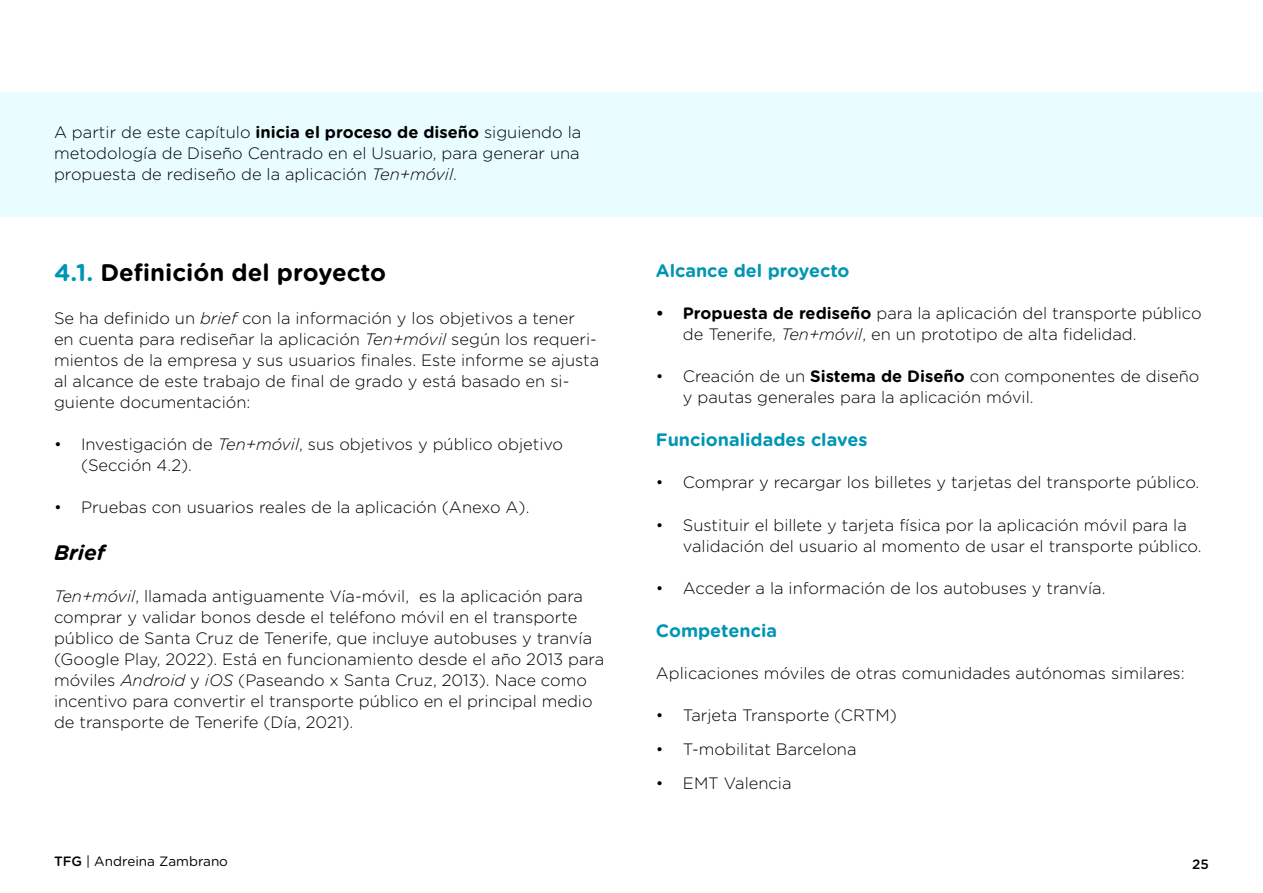
<style>
.page{position:relative;width:1263px;height:893px;background:#fff}
.page>*{position:absolute;margin:0;border:0;box-sizing:border-box;transform-origin:0 0}
.t1{font:700 24px "Gotham Rounded";color:#000}
.t2{font:italic 700 21px "Gotham Rounded";color:#000}
.t3{font:700 18px "Gotham Rounded";color:#0096b3}
.t4{font:300 16.5px/21px "Gotham Rounded";color:#000}
.t5{font:13.5px "Gotham Rounded";color:#000}
.t6{font:500 13.5px "Gotham Rounded";color:#000}
.s1{font-weight:700}
.s2{font-style:italic}
.s3{color:#0096b3}
.s4{font-weight:500}
</style>
<div class="page">
<div style="left:0;top:92px;width:1263px;height:125px;background:#e9fcff"></div>
<p class="t4" style="left:54px;top:121px;width:529px;text-align:justify">A partir de este capítulo <span class="s1">inicia el proceso de diseño</span> siguiendo la metodología de Diseño Centrado en el Usuario, para generar una propuesta de rediseño de la aplicación <span class="s2">Ten+móvil</span>.</p>
<h1 class="t1" style="left:54px;top:255px;width:333px"><span class="s3">4.1.</span> Definición del proyecto</h1>
<p class="t4" style="left:54px;top:307px;width:547px">Se ha definido un <span class="s2">brief</span> con la información y los objetivos a tener<br>en cuenta para rediseñar la aplicación <span class="s2">Ten+móvil</span> según los requeri&shy;mientos de la empresa y sus usuarios finales. Este informe se ajusta al alcance de este trabajo de final de grado y está basado en si&shy;guiente documentación:</p>
<p class="t4" style="left:81px;top:433px;width:484px;text-indent:-27px">• Investigación de <span class="s2">Ten+móvil</span>, sus objetivos y público objetivo (Sección 4.2).</p>
<p class="t4" style="left:54px;top:496px;width:477px">• Pruebas con usuarios reales de la aplicación (Anexo A).</p>
<p class="t2" style="left:54px;top:537px;width:53px">Brief</p>
<p class="t4" style="left:54px;top:585px;width:552px"><span class="s2">Ten+móvil</span>, llamada antiguamente Vía-móvil, es la aplicación para comprar y validar bonos desde el teléfono móvil en el transporte público de Santa Cruz de Tenerife, que incluye autobuses y tranvía (Google Play, 2022). Está en funcionamiento desde el año 2013 para móviles <span class="s2">Android</span> y <span class="s2">iOS</span> (Paseando x Santa Cruz, 2013). Nace como incentivo para convertir el transporte público en el principal medio de transporte de Tenerife (Día, 2021).</p>
<p class="t3" style="left:656px;top:257px;width:195px">Alcance del proyecto</p>
<p class="t4" style="left:683px;top:302px;width:520px;text-indent:-27px"><span class="s1">• Propuesta de rediseño</span> para la aplicación del transporte público de Tenerife, <span class="s2">Ten+móvil</span>, en un prototipo de alta fidelidad.</p>
<p class="t4" style="left:683px;top:365px;width:518px;text-indent:-27px">• Creación de un <span class="s1">Sistema de Diseño</span> con componentes de diseño y pautas generales para la aplicación móvil.</p>
<p class="t3" style="left:656px;top:426px;width:213px">Funcionalidades claves</p>
<p class="t4" style="left:656px;top:471px;width:545px">• Comprar y recargar los billetes y tarjetas del transporte público.</p>
<p class="t4" style="left:683px;top:513px;width:520px;text-indent:-27px">• Sustituir el billete y tarjeta física por la aplicación móvil para la validación del usuario al momento de usar el transporte público.</p>
<p class="t4" style="left:656px;top:577px;width:451px">• Acceder a la información de los autobuses y tranvía.</p>
<p class="t3" style="left:656px;top:617px;width:123px">Competencia</p>
<p class="t4" style="left:656px;top:662px;width:530px">Aplicaciones móviles de otras comunidades autónomas similares:</p>
<p class="t4" style="left:656px;top:704px;width:242px">• Tarjeta Transporte (CRTM)</p>
<p class="t4" style="left:656px;top:738px;width:202px">• T-mobilitat Barcelona</p>
<p class="t4" style="left:656px;top:772px;width:137px">• EMT Valencia</p>
<p class="t5" style="left:54px;top:852px;width:176px"><span class="s4">TFG</span> | Andreina Zambrano</p>
<p class="t6" style="left:1192px;top:855px;width:18px">25</p>
</div>
